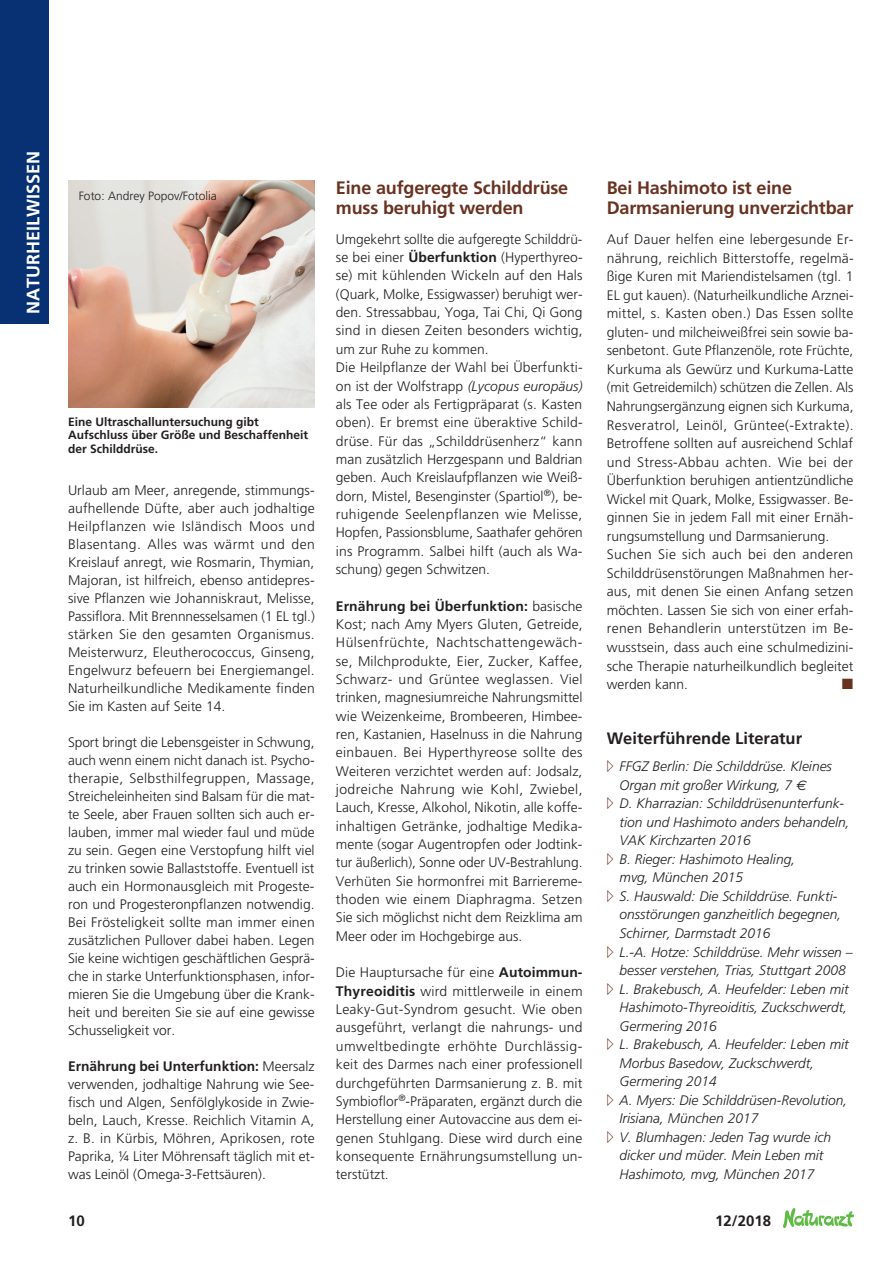
<style>
.page{position:relative;width:893px;height:1263px;background:#fff}
.page>*{position:absolute;margin:0;border:0;box-sizing:border-box;transform-origin:0 0}
.t1{font:700 18px/19.8px "Frutiger";letter-spacing:-.01em;color:#693221}
.t2{font:700 18px "Frutiger";color:#fff}
.t3{font:700 16.5px "Frutiger";color:#231f20}
.t4{font:700 15px "Frutiger";color:#231f20}
.t5{font:300 13.8px/18.3px "Frutiger";letter-spacing:.005em;color:#231f20;text-align:justify}
.t6{font:italic 300 13.8px/18.6px "Frutiger";color:#231f20}
.t7{font:700 12px/13.5px "Frutiger";color:#231f20}
.t8{font:300 12px "Frutiger";color:#231f20}
.s1{font-weight:700}
.s2{font-style:italic}
.s3{font-family:"Euro Sans";font-weight:400}
</style>
<div class="page">
<div style="left:0;top:0;width:48px;height:322px;background:#073172"></div>
<img style="left:783px;top:1208px;width:70px;height:19px">
<img style="left:68px;top:180px;width:247px;height:227px">
<h1 class="t2" style="left:23px;top:314px;width:165px;rotate:-90deg">NATURHEILWISSEN</h1>
<p class="t8" style="left:79px;top:189px;width:140px">Foto: Andrey Popov/Fotolia</p>
<p class="t7" style="left:68px;top:415px;width:242px">Eine Ultraschalluntersuchung gibt<br>Aufschluss über Größe und Beschaffenheit der Schilddrüse.</p>
<p class="t5" style="left:68px;top:481px;width:248px">Urlaub am Meer, anregende, stimmungs&shy;aufhellende Düfte, aber auch jodhaltige Heilpflanzen wie Isländisch Moos und Blasentang. Alles was wärmt und den Kreislauf anregt, wie Rosmarin, Thymian, Majoran, ist hilfreich, ebenso antidepres&shy;sive Pflanzen wie Johanniskraut, Melisse, Passiflora. Mit Brennnesselsamen (1 EL tgl.) stärken Sie den gesamten Organismus.<br>Meisterwurz, Eleutherococcus, Ginseng, Engelwurz befeuern bei Energiemangel.<br>Naturheilkundliche Medikamente finden Sie im Kasten auf Seite 14.</p>
<p class="t5" style="left:68px;top:733px;width:248px">Sport bringt die Lebensgeister in Schwung, auch wenn einem nicht danach ist. Psycho&shy;therapie, Selbsthilfegruppen, Massage, Streicheleinheiten sind Balsam für die mat&shy;te Seele, aber Frauen sollten sich auch er&shy;lauben, immer mal wieder faul und müde zu sein. Gegen eine Verstopfung hilft viel zu trinken sowie Ballaststoffe. Eventuell ist auch ein Hormonausgleich mit Progeste&shy;ron und Progesteronpflanzen notwendig.<br>Bei Frösteligkeit sollte man immer einen zusätzlichen Pullover dabei haben. Legen Sie keine wichtigen geschäftlichen Gesprä&shy;che in starke Unterfunktionsphasen, infor&shy;mieren Sie die Umgebung über die Krank&shy;heit und bereiten Sie sie auf eine gewisse Schusseligkeit vor.</p>
<p class="t5" style="left:68px;top:1057px;width:248px"><span class="s1">Ernährung bei Unterfunktion:</span> Meersalz verwenden, jodhaltige Nahrung wie See&shy;fisch und Algen, Senfölglykoside in Zwie&shy;beln, Lauch, Kresse. Reichlich Vitamin A, z. B. in Kürbis, Möhren, Aprikosen, rote Paprika, ¼ Liter Möhrensaft täglich mit et&shy;was Leinöl (Omega-3-Fettsäuren).</p>
<h1 class="t1" style="left:336px;top:178px;width:234px">Eine aufgeregte Schilddrüse muss beruhigt werden</h1>
<p class="t5" style="left:336px;top:230px;width:248px;text-align:left">Umgekehrt sollte die aufgeregte Schilddrü&shy;se bei einer <span class="s1">Überfunktion</span> (Hyperthyreo&shy;se) mit kühlenden Wickeln auf den Hals (Quark, Molke, Essigwasser) beruhigt wer&shy;den. Stressabbau, Yoga, Tai Chi, Qi Gong sind in diesen Zeiten besonders wichtig, um zur Ruhe zu kommen.<br>Die Heilpflanze der Wahl bei Überfunkti&shy;on ist der Wolfstrapp <span class="s2">(Lycopus europäus) </span>als Tee oder als Fertigpräparat (s. Kasten oben). Er bremst eine überaktive Schild&shy;drüse. Für das „Schilddrüsenherz“ kann man zusätzlich Herzgespann und Baldrian geben. Auch Kreislaufpflanzen wie Weiß&shy;dorn, Mistel, Besenginster (Spartiol<sup>®</sup>), be&shy;ruhigende Seelenpflanzen wie Melisse, Hopfen, Passionsblume, Saathafer gehören ins Programm. Salbei hilft (auch als Wa&shy;schung) gegen Schwitzen.</p>
<p class="t5" style="left:336px;top:597px;width:248px"><span class="s1">Ernährung bei Überfunktion:</span> basische Kost; nach Amy Myers Gluten, Getreide, Hülsenfrüchte, Nachtschattengewäch&shy;se, Milchprodukte, Eier, Zucker, Kaffee, Schwarz- und Grüntee weglassen. Viel trinken, magnesiumreiche Nahrungsmittel wie Weizenkeime, Brombeeren, Himbee&shy;ren, Kastanien, Haselnuss in die Nahrung einbauen. Bei Hyperthyreose sollte des Weiteren verzichtet werden auf: Jodsalz, jodreiche Nahrung wie Kohl, Zwiebel, Lauch, Kresse, Alkohol, Nikotin, alle koffe&shy;inhaltigen Getränke, jodhaltige Medika&shy;mente (sogar Augentropfen oder Jodtink&shy;tur äußerlich), Sonne oder UV-Bestrahlung.<br>Verhüten Sie hormonfrei mit Barriereme&shy;thoden wie einem Diaphragma. Setzen Sie sich möglichst nicht dem Reizklima am Meer oder im Hochgebirge aus.</p>
<p class="t5" style="left:336px;top:963px;width:248px">Die Hauptursache für eine <span class="s1">Autoimmun-Thyreoiditis</span> wird mittlerweile in einem Leaky-Gut-Syndrom gesucht. Wie oben ausgeführt, verlangt die nahrungs- und umweltbedingte erhöhte Durchlässig&shy;keit des Darmes nach einer professionell durchgeführten Darmsanierung z. B. mit Symbioflor<sup>®</sup>-Präparaten, ergänzt durch die Herstellung einer Autovaccine aus dem ei&shy;genen Stuhlgang. Diese wird durch eine konsequente Ernährungsumstellung un&shy;terstützt.</p>
<h1 class="t1" style="left:607px;top:178px;width:248px">Bei Hashimoto ist eine<br>Darmsanierung unverzichtbar</h1>
<p class="t5" style="left:607px;top:230px;width:248px;text-align:left">Auf Dauer helfen eine lebergesunde Er&shy;nährung, reichlich Bitterstoffe, regelmä&shy;ßige Kuren mit Mariendistelsamen (tgl. 1<br>EL gut kauen). (Naturheilkundliche Arznei&shy;mittel, s. Kasten oben.) Das Essen sollte gluten- und milcheiweißfrei sein sowie ba&shy;senbetont. Gute Pflanzenöle, rote Früchte, Kurkuma als Gewürz und Kurkuma-Latte (mit Getreidemilch) schützen die Zellen. Als Nahrungsergänzung eignen sich Kurkuma, Resveratrol, Leinöl, Grüntee(-Extrakte).<br>Betroffene sollten auf ausreichend Schlaf und Stress-Abbau achten. Wie bei der Überfunktion beruhigen antientzündliche Wickel mit Quark, Molke, Essigwasser. Be&shy;ginnen Sie in jedem Fall mit einer Ernäh&shy;rungsumstellung und Darmsanierung.<br>Suchen Sie sich auch bei den anderen Schilddrüsenstörungen Maßnahmen her&shy;aus, mit denen Sie einen Anfang setzen möchten. Lassen Sie sich von einer erfah&shy;renen Behandlerin unterstützen im Be&shy;wusstsein, dass auch eine schulmedizini&shy;sche Therapie naturheilkundlich begleitet werden kann.</p>
<p class="t3" style="left:607px;top:729px;width:197px">Weiterführende Literatur</p>
<p class="t6" style="left:620px;top:757px;width:235px">FFGZ Berlin: Die Schilddrüse. Kleines<br>Organ mit großer Wirkung, 7 <span class="s3">€<br></span>D. Kharrazian: Schilddrüsenunterfunk&shy;tion und Hashimoto anders behandeln,<br>VAK Kirchzarten 2016<br>B. Rieger: Hashimoto Healing,<br>mvg, München 2015<br>S. Hauswald: Die Schilddrüse. Funkti&shy;onsstörungen ganzheitlich begegnen,<br>Schirner, Darmstadt 2016<br>L.-A. Hotze: Schilddrüse. Mehr wissen – besser verstehen, Trias, Stuttgart 2008<br>L. Brakebusch, A. Heufelder: Leben mit<br>Hashimoto-Thyreoiditis, Zuckschwerdt,<br>Germering 2016<br>L. Brakebusch, A. Heufelder: Leben mit<br>Morbus Basedow, Zuckschwerdt,<br>Germering 2014<br>A. Myers: Die Schilddrüsen-Revolution,<br>Irisiana, München 2017<br>V. Blumhagen: Jeden Tag wurde ich dicker und müder. Mein Leben mit<br>Hashimoto, mvg, München 2017</p>
<p class="t4" style="left:68px;top:1212px;width:18px">10</p>
<p class="t4" style="left:715px;top:1212px;width:57px">12/2018</p>
</div>
